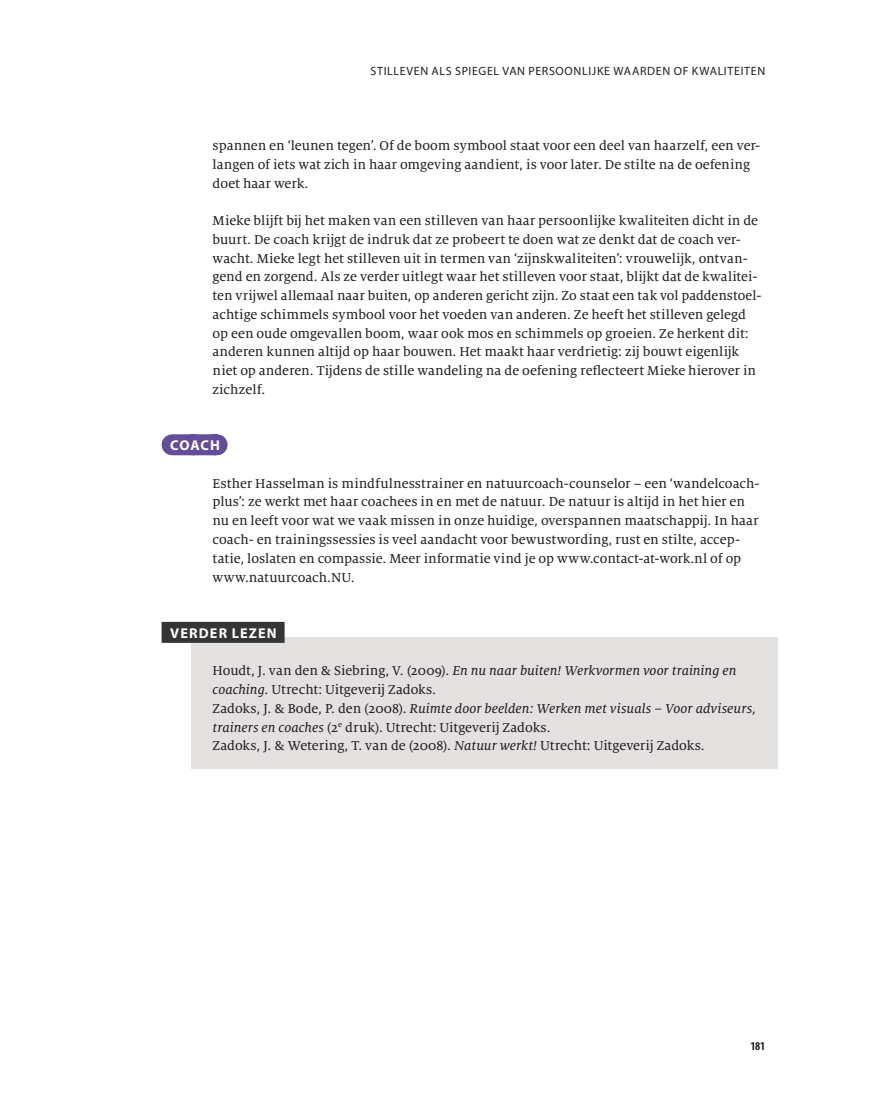
<style>
.page{position:relative;width:893px;height:1106px;background:#fff}
.page>*{position:absolute;margin:0;border:0;box-sizing:border-box;transform-origin:0 0}
.t1{font:14.25px/18.8px "Milo Serif OT Text";color:#231f20}
.t2{font:14.25px "Milo Serif OT Text Ita";letter-spacing:.005em;color:#231f20}
.t3{font:700 14.25px "Myriad Pro";letter-spacing:.08em;color:#fff}
.t4{font:12px "Myriad Pro";letter-spacing:.055em;color:#231f20}
.t5{font:700 condensed 12px "Myriad Pro";color:#231f20}
.s1{font-family:"Milo Serif OT Text"}
.s2{font-family:"Milo Serif OT Text Ita"}
</style>
<div class="page">
<div style="left:191px;top:638px;width:587px;height:131px;background:#e2e1e0"></div>
<svg style="left:172px;top:434px;width:45px;height:21px"></svg>
<div style="left:162px;top:622px;width:123px;height:21px;background:#363535"></div>
<p class="t4" style="left:370px;top:64px;width:396px">STILLEVEN ALS SPIEGEL VAN PERSOONLIJKE WAARDEN OF KWALITEITEN</p>
<p class="t1" style="left:213px;top:136px;width:549px">spannen en ‘leunen tegen’. Of de boom symbool staat voor een deel van haarzelf, een ver&shy;langen of iets wat zich in haar omgeving aandient, is voor later. De stilte na de oefening doet haar werk.</p>
<p class="t1" style="left:213px;top:211px;width:550px">Mieke blijft bij het maken van een stilleven van haar persoonlijke kwaliteiten dicht in de buurt. De coach krijgt de indruk dat ze probeert te doen wat ze denkt dat de coach ver&shy;wacht. Mieke legt het stilleven uit in termen van ‘zijnskwaliteiten’: vrouwelijk, ontvan&shy;gend en zorgend. Als ze verder uitlegt waar het stilleven voor staat, blijkt dat de kwalitei&shy;ten vrijwel allemaal naar buiten, op anderen gericht zijn. Zo staat een tak vol paddenstoel&shy;achtige schimmels symbool voor het voeden van anderen. Ze heeft het stilleven gelegd op een oude omgevallen boom, waar ook mos en schimmels op groeien. Ze herkent dit: anderen kunnen altijd op haar bouwen. Het maakt haar verdrietig: zij bouwt eigenlijk niet op anderen. Tijdens de stille wandeling na de oefening reflecteert Mieke hierover in zichzelf.</p>
<p class="t3" style="left:170px;top:436px;width:41px">COACH</p>
<p class="t1" style="left:213px;top:474px;width:548px">Esther Hasselman is mindfulnesstrainer en natuurcoach-counselor – een ‘wandelcoach&shy;plus’: ze werkt met haar coachees in en met de natuur. De natuur is altijd in het hier en nu en leeft voor wat we vaak missen in onze huidige, overspannen maatschappij. In haar coach- en trainingssessies is veel aandacht voor bewustwording, rust en stilte, accep&shy;tatie, loslaten en compassie. Meer informatie vind je op www.contact-at-work.nl of op www.natuurcoach.NU.</p>
<p class="t3" style="left:170px;top:623px;width:108px">VERDER LEZEN</p>
<p class="t2" style="left:213px;top:663px;width:526px"><span class="s1">Houdt, J. van den &amp; Siebring, V. (2009).</span> En nu naar buiten! Werkvormen voor training en</p>
<p class="t1" style="left:213px;top:680px;width:225px"><span class="s2">coaching</span>. Utrecht: Uitgeverij Zadoks.</p>
<p class="t2" style="left:213px;top:701px;width:545px"><span class="s1">Zadoks, J. &amp; Bode, P. den (2008).</span> Ruimte door beelden: Werken met visuals – Voor adviseurs,</p>
<p class="t1" style="left:213px;top:718px;width:494px"><span class="s2">trainers en coaches</span> (2<sup>e</sup> druk). Utrecht: Uitgeverij Zadoks.<br>Zadoks, J. &amp; Wetering, T. van de (2008). <span class="s2">Natuur werkt!</span> Utrecht: Uitgeverij Zadoks.</p>
<p class="t5" style="left:750px;top:1039px;width:17px">181</p>
</div>
